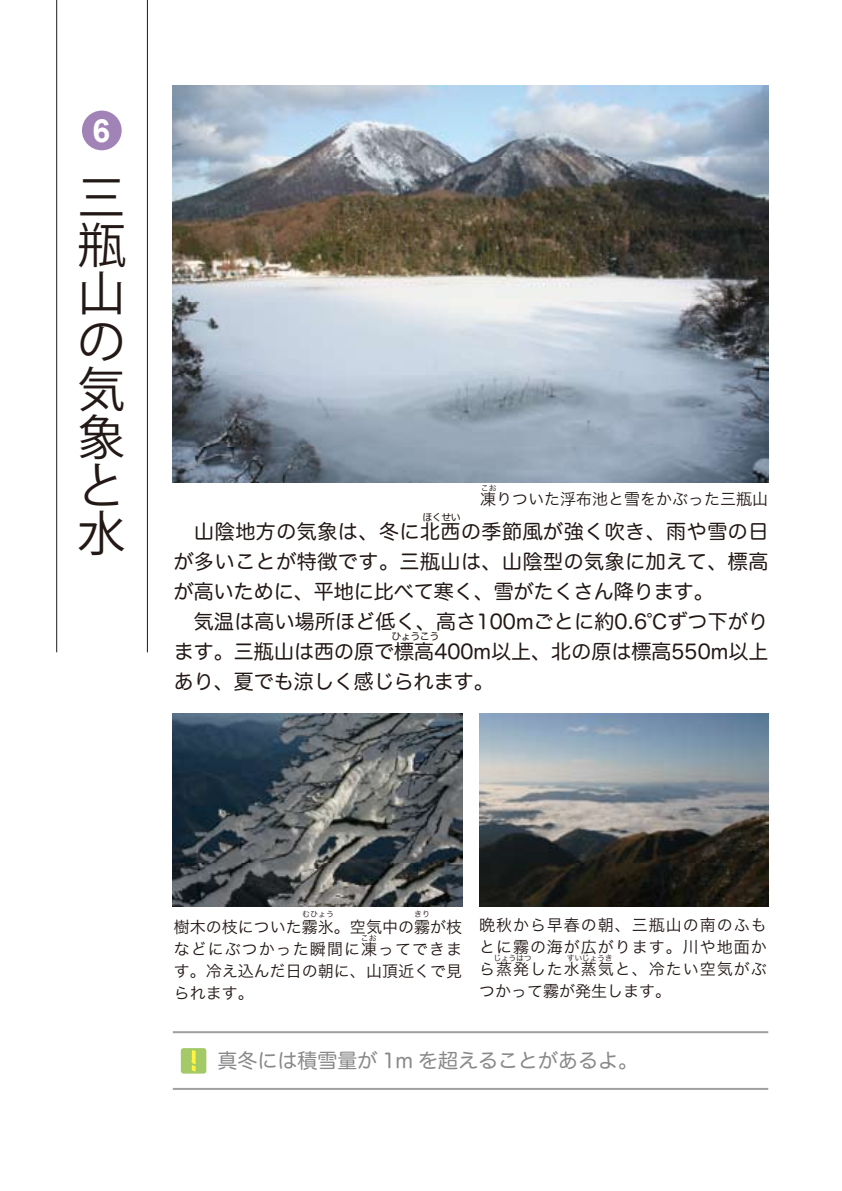
<style>
.page{position:relative;width:842px;height:1191px;background:#fff}
.page>*{position:absolute;margin:0;border:0;box-sizing:border-box;transform-origin:0 0}
.t1{font:48px/48px "Koz Go Pro";color:#221815}
.t2{font:700 32px "Arial";color:#fff}
.t3{font:20px/30px "Hira Maru Pro W4";letter-spacing:.01em;color:#221815}
.t4{font:20px "Hira Maru Pro W4";color:#898989}
.t5{font:16px/22px "Hira Kaku Pro W3";color:#221815;text-align:justify}
.t6{font:10px "Hira Maru Pro W4";letter-spacing:-.05em;color:#221815}
.t7{font:8px "Hira Kaku Pro W3";letter-spacing:-.05em;color:#221815}
</style>
<div class="page">
<img style="left:173px;top:85px;width:595px;height:397px">
<hr style="left:147px;top:0;width:1px;height:652px;background:#221815">
<hr style="left:56px;top:0;width:1px;height:652px;background:#221815">
<div style="left:82px;top:111px;width:40px;height:39px;background:#a183b7;border-radius:50%"></div>
<hr style="left:173px;top:1031px;width:595px;height:2px;background:#9f9fa0">
<hr style="left:173px;top:1088px;width:595px;height:2px;background:#9f9fa0">
<div style="left:181px;top:1048px;width:25px;height:25px;background:#a4ca68;border-radius:3px"></div>
<svg style="left:191px;top:1050px;width:5px;height:21px"></svg>
<img style="left:173px;top:714px;width:289px;height:193px">
<img style="left:479px;top:714px;width:289px;height:193px">
<h2 class="t2" style="left:93px;top:113px;width:19px">6</h2>
<h1 class="t1" style="left:77px;top:175px;width:49px">三瓶山の気象と水</h1>
<p class="t7" style="left:481px;top:480px;width:17px">こお</p>
<p class="t5" style="left:480px;top:486px;width:290px">凍りついた浮布池と雪をかぶった三瓶山</p>
<p class="t6" style="left:422px;top:508px;width:40px">ほくせい</p>
<p class="t3" style="left:174px;top:515px;width:596px">　山陰地方の気象は、冬に北西の季節風が強く吹き、雨や雪の日が多いことが特徴です。三瓶山は、山陰型の気象に加えて、標高が高いために、平地に比べて寒く、雪がたくさん降ります。<br>　気温は高い場所ほど低く、高さ100mごとに約0.6℃ずつ下がります。三瓶山は西の原で標高400m以上、北の原は標高550m以上あり、夏でも涼しく感じられます。</p>
<p class="t6" style="left:391px;top:627px;width:49px">ひょうこう</p>
<p class="t7" style="left:302px;top:906px;width:33px">むひょう</p>
<p class="t7" style="left:414px;top:906px;width:17px">きり</p>
<p class="t7" style="left:361px;top:930px;width:17px">こお</p>
<p class="t5" style="left:174px;top:914px;width:290px">樹木の枝についた霧氷。空気中の霧が枝などにぶつかった瞬間に凍ってできます。冷え込んだ日の朝に、山頂近くで見られます。</p>
<p class="t5" style="left:479px;top:912px;width:289px">晩秋から早春の朝、三瓶山の南のふもとに霧の海が広がります。川や地面から蒸発した水蒸気と、冷たい空気がぶつかって霧が発生します。</p>
<p class="t7" style="left:493px;top:950px;width:40px">じょうはつ</p>
<p class="t7" style="left:567px;top:950px;width:47px">すいじょうき</p>
<p class="t4" style="left:217px;top:1042px;width:422px">真冬には積雪量が 1m を超えることがあるよ。</p>
</div>
